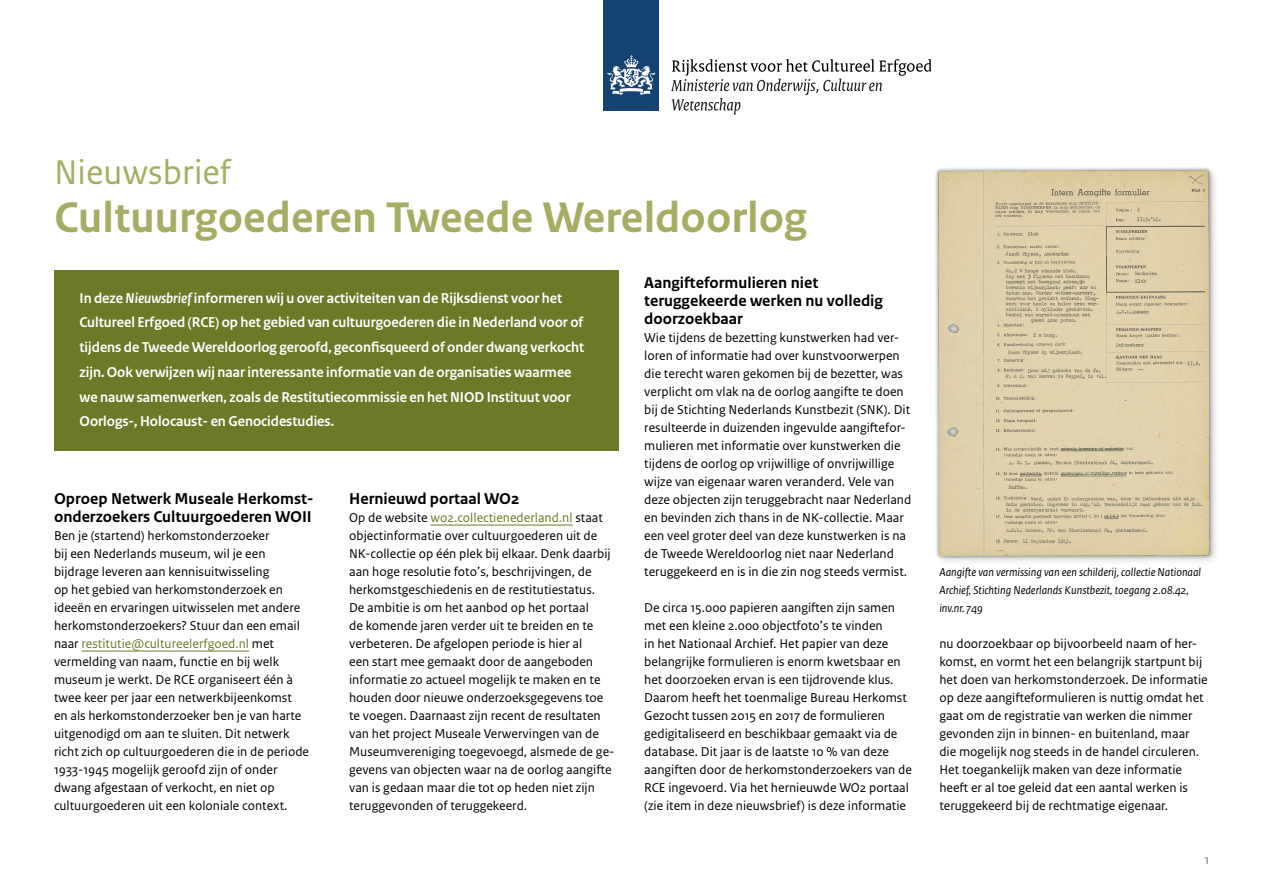
<style>
.page{position:relative;width:1263px;height:893px;background:#fff}
.page>*{position:absolute;margin:0;border:0;box-sizing:border-box;transform-origin:0 0}
.titel{font:700 45px "Rijksoverheid Sans Text";color:#a6ad63}
.nb{font:36px "Rijksoverheid Sans Text";color:#a6ad63}
.koppen{font:700 16.5px/18px "Rijksoverheid Sans Text";color:#000}
.intro{font:700 15px/24.8px "Rijksoverheid Sans Heading";color:#fff}
.t1{font:13.5px/18px "Rijksoverheid Sans Text";color:#000}
.t2{font:13.5px "Rijksoverheid Sans Text";color:#6d7927}
.t3{font:13.5px "Rijksoverheid Sans Text";color:#7c7b7b}
.bijschrift{font:italic 12px/18px "Rijksoverheid Sans Text";color:#000}
.s1{font-style:italic}
.s2{color:#6d7927}
.s3{color:#000}
</style>
<div class="page">
<div style="left:54px;top:270px;width:565px;height:180px;background:#6d7927"></div>
<div style="left:604px;top:0;width:55px;height:110px;background:#154273"></div>
<svg style="left:607px;top:55px;width:48px;height:40px"></svg>
<svg style="left:671px;top:59px;width:260px;height:56px"></svg>
<hr style="left:82px;top:651px;width:167px;height:1px;background:#6d7927">
<img style="left:935px;top:167px;width:281px;height:395px">
<hr style="left:431px;top:525px;width:142px;height:1px;background:#6d7927">
<p class="nb" style="left:54px;top:151px;width:179px">Nieuwsbrief</p>
<p class="titel" style="left:54px;top:191px;width:755px">Cultuurgoederen Tweede Wereldoorlog</p>
<p class="intro" style="left:80px;top:286px;width:506px">In deze <span class="s1">Nieuwsbrief</span> informeren wij u over activiteiten van de Rijksdienst voor het Cultureel Erfgoed (RCE) op het gebied van cultuurgoederen die in Nederland voor of tijdens de Tweede Wereldoorlog geroofd, geconfisqueerd of onder dwang verkocht zijn. Ook verwijzen wij naar interessante informatie van de organisaties waarmee we nauw samenwerken, zoals de Restitutiecommissie en het NIOD Instituut voor Oorlogs-, Holocaust- en Genocidestudies.</p>
<p class="koppen" style="left:54px;top:490px;width:261px">Oproep Netwerk Museale Herkomst&shy;onderzoekers Cultuurgoederen WOII</p>
<p class="t1" style="left:54px;top:527px;width:257px">Ben je (startend) herkomstonderzoeker<br>bij een Nederlands museum, wil je een bijdrage leveren aan kennisuitwisseling<br>op het gebied van herkomstonderzoek en ideeën en ervaringen uitwisselen met andere herkomstonderzoekers? Stuur dan een email naar <span class="s2">restitutie@cultureelerfgoed.nl</span> met vermelding van naam, functie en bij welk museum je werkt. De RCE organiseert één à twee keer per jaar een netwerkbijeenkomst<br>en als herkomstonderzoeker ben je van harte uitgenodigd om aan te sluiten. Dit netwerk richt zich op cultuurgoederen die in de periode 1933-1945 mogelijk geroofd zijn of onder dwang afgestaan of verkocht, en niet op cultuurgoederen uit een koloniale context.</p>
<p class="koppen" style="left:349px;top:490px;width:172px">Hernieuwd portaal WO2</p>
<p class="t2" style="left:349px;top:510px;width:255px"><span class="s3">Op de website</span> wo2.collectienederland.nl <span class="s3">staat</span></p>
<p class="t1" style="left:349px;top:527px;width:267px">objectinformatie over cultuurgoederen uit de NK-collectie op één plek bij elkaar. Denk daarbij aan hoge resolutie foto’s, beschrijvingen, de herkomstgeschiedenis en de restitutiestatus.<br>De ambitie is om het aanbod op het portaal<br>de komende jaren verder uit te breiden en te verbeteren. De afgelopen periode is hier al<br>een start mee gemaakt door de aangeboden informatie zo actueel mogelijk te maken en te houden door nieuwe onderzoeksgegevens toe te voegen. Daarnaast zijn recent de resultaten van het project Museale Verwervingen van de Museumvereniging toegevoegd, alsmede de ge&shy;gevens van objecten waar na de oorlog aangifte van is gedaan maar die tot op heden niet zijn teruggevonden of teruggekeerd.</p>
<p class="koppen" style="left:644px;top:274px;width:240px">Aangifteformulieren niet teruggekeerde werken nu volledig doorzoekbaar</p>
<p class="t1" style="left:644px;top:329px;width:268px">Wie tijdens de bezetting kunstwerken had ver&shy;loren of informatie had over kunstvoorwerpen die terecht waren gekomen bij de bezetter, was verplicht om vlak na de oorlog aangifte te doen bij de Stichting Nederlands Kunstbezit (SNK). Dit resulteerde in duizenden ingevulde aangiftefor&shy;mulieren met informatie over kunstwerken die tijdens de oorlog op vrijwillige of onvrijwillige wijze van eigenaar waren veranderd. Vele van deze objecten zijn teruggebracht naar Nederland en bevinden zich thans in de NK-collectie. Maar een veel groter deel van deze kunstwerken is na de Tweede Wereldoorlog niet naar Nederland teruggekeerd en is in die zin nog steeds vermist.</p>
<p class="t1" style="left:644px;top:599px;width:269px">De circa 15.000 papieren aangiften zijn samen met een kleine 2.000 objectfoto’s te vinden<br>in het Nationaal Archief. Het papier van deze belangrijke formulieren is enorm kwetsbaar en het doorzoeken ervan is een tijdrovende klus.<br>Daarom heeft het toenmalige Bureau Herkomst Gezocht tussen 2015 en 2017 de formulieren gedigitaliseerd en beschikbaar gemaakt via de database. Dit jaar is de laatste 10 % van deze aangiften door de herkomstonderzoekers van de RCE ingevoerd. Via het hernieuwde WO2 portaal (zie item in deze nieuwsbrief) is deze informatie</p>
<p class="bijschrift" style="left:939px;top:563px;width:263px">Aangifte van vermissing van een schilderij, collectie Nationaal<br>Archief, Stichting Nederlands Kunstbezit, toegang 2.08.42, inv.nr. 749</p>
<p class="t1" style="left:939px;top:635px;width:270px">nu doorzoekbaar op bijvoorbeeld naam of her&shy;komst, en vormt het een belangrijk startpunt bij het doen van herkomstonderzoek. De informatie op deze aangifteformulieren is nuttig omdat het gaat om de registratie van werken die nimmer gevonden zijn in binnen- en buitenland, maar die mogelijk nog steeds in de handel circuleren.<br>Het toegankelijk maken van deze informatie heeft er al toe geleid dat een aantal werken is teruggekeerd bij de rechtmatige eigenaar.</p>
<p class="t3" style="left:1204px;top:852px;width:6px">1</p>
</div>
